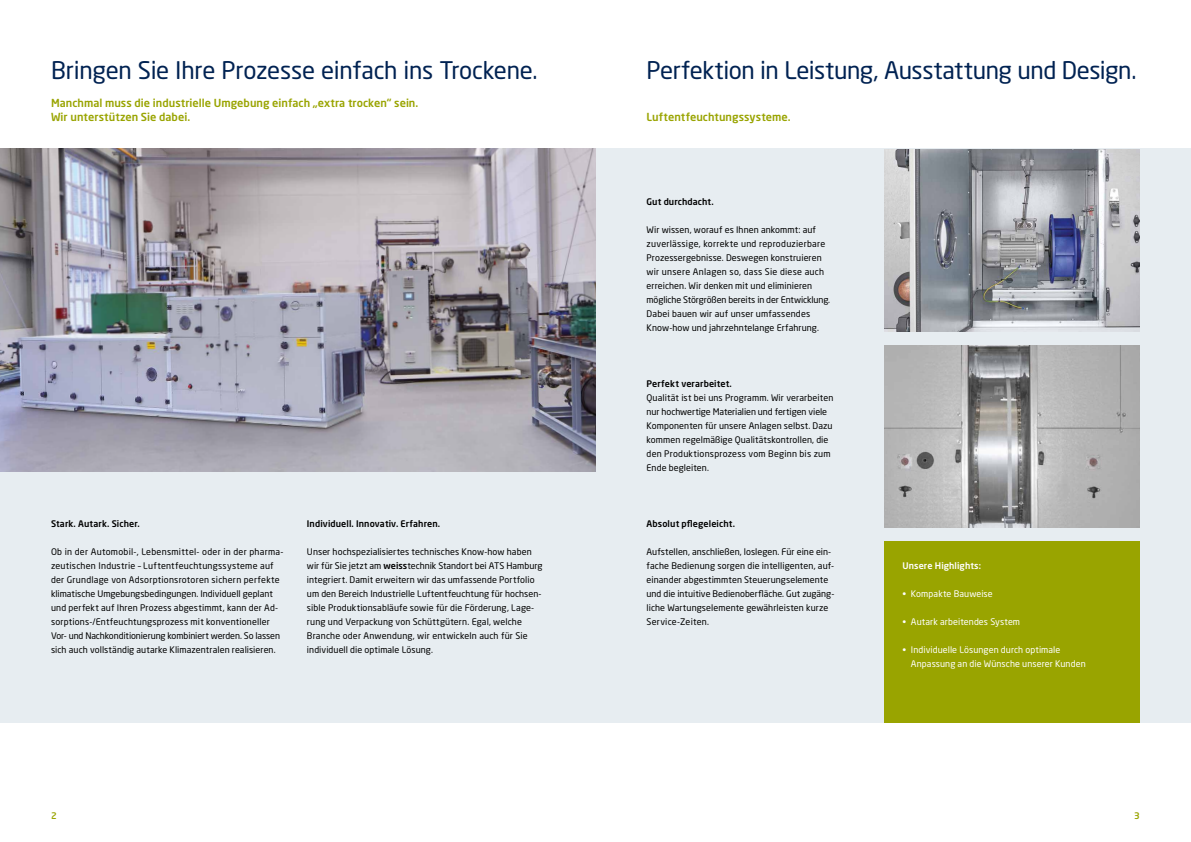
<style>
.page{position:relative;width:1191px;height:842px;background:#fff}
.page>*{position:absolute;margin:0;border:0;box-sizing:border-box;transform-origin:0 0}
.t1{font:24px "Neo Sans W1 G";letter-spacing:-.015em;color:#002252}
.t2{font:500 11px/14px "Neo Sans W1 G";color:#99a400}
.t3{font:9px/14px "Neo Sans W1 G";letter-spacing:.01em;color:#000}
.t4{font:9px/14px "Neo Sans W1 G";letter-spacing:.01em;color:#fff}
.t5{font:500 9px "Neo Sans W1 G";letter-spacing:.01em;color:#000}
.t6{font:500 9px "Neo Sans W1 G";letter-spacing:.01em;color:#fff}
.t7{font:500 9px "Neo Sans W1 G";color:#99a400}
.s1{font-weight:500}
</style>
<div class="page">
<div style="left:0;top:149px;width:1191px;height:574px;background:#e7edf1"></div>
<div style="left:884px;top:541px;width:256px;height:182px;background:#99a400"></div>
<img style="left:0;top:149px;width:595px;height:322px">
<img style="left:884px;top:149px;width:256px;height:182px">
<img style="left:884px;top:345px;width:256px;height:182px">
<h1 class="t1" style="left:51px;top:56px;width:488px">Bringen Sie Ihre Prozesse einfach ins Trockene.</h1>
<h1 class="t1" style="left:646px;top:56px;width:491px">Perfektion in Leistung, Ausstattung und Design.</h1>
<p class="t2" style="left:51px;top:96px;width:369px">Manchmal muss die industrielle Umgebung einfach „extra trocken“ sein.<br>Wir unterstützen Sie dabei.</p>
<p class="t2" style="left:646px;top:110px;width:146px">Luftentfeuchtungssysteme.</p>
<p class="t5" style="left:646px;top:196px;width:69px">Gut durchdacht.</p>
<p class="t3" style="left:646px;top:223px;width:185px">Wir wissen, worauf es Ihnen ankommt: auf zuverlässige, korrekte und reproduzierbare Prozessergebnisse. Deswegen konstruieren wir unsere Anlagen so, dass Sie diese auch erreichen. Wir denken mit und eliminieren mögliche Störgrößen bereits in der Entwicklung.<br>Dabei bauen wir auf unser umfassendes Know-how und jahrzehntelange Erfahrung.</p>
<p class="t5" style="left:51px;top:518px;width:90px">Stark. Autark. Sicher.</p>
<p class="t3" style="left:51px;top:545px;width:233px">Ob in der Automobil-, Lebensmittel- oder in der pharma&shy;zeutischen Industrie – Luftentfeuchtungssysteme auf der Grundlage von Adsorptionsrotoren sichern perfekte klimatische Umgebungsbedingungen. Individuell geplant und perfekt auf Ihren Prozess abgestimmt, kann der Ad&shy;sorptions-/Entfeuchtungsprozess mit konventioneller Vor- und Nachkonditionierung kombiniert werden. So lassen sich auch vollständig autarke Klimazentralen realisieren.</p>
<p class="t5" style="left:307px;top:518px;width:135px">Individuell. Innovativ. Erfahren.</p>
<p class="t3" style="left:307px;top:545px;width:237px">Unser hochspezialisiertes technisches Know-how haben wir für Sie jetzt am <span class="s1">weiss</span>technik Standort bei ATS Hamburg integriert. Damit erweitern wir das umfassende Portfolio um den Bereich Industrielle Luftentfeuchtung für hochsen&shy;sible Produktionsabläufe sowie für die Förderung, Lage&shy;rung und Verpackung von Schüttgütern. Egal, welche Branche oder Anwendung, wir entwickeln auch für Sie individuell die optimale Lösung.</p>
<p class="t5" style="left:646px;top:378px;width:87px">Perfekt verarbeitet.</p>
<p class="t3" style="left:646px;top:391px;width:188px">Qualität ist bei uns Programm. Wir verarbeiten nur hochwertige Materialien und fertigen viele Komponenten für unsere Anlagen selbst. Dazu kommen regelmäßige Qualitätskontrollen, die den Produktionsprozess vom Beginn bis zum Ende begleiten.</p>
<p class="t5" style="left:646px;top:518px;width:90px">Absolut pflegeleicht.</p>
<p class="t3" style="left:646px;top:545px;width:189px">Aufstellen, anschließen, loslegen. Für eine ein&shy;fache Bedienung sorgen die intelligenten, auf&shy;einander abgestimmten Steuerungselemente und die intuitive Bedienoberfläche. Gut zugäng&shy;liche Wartungselemente gewährleisten kurze Service-Zeiten.</p>
<p class="t6" style="left:902px;top:560px;width:80px">Unsere Highlights:</p>
<p class="t4" style="left:902px;top:587px;width:92px">• Kompakte Bauweise</p>
<p class="t4" style="left:902px;top:615px;width:119px">• Autark arbeitendes System</p>
<p class="t4" style="left:911px;top:643px;width:176px;text-indent:-9px">• Individuelle Lösungen durch optimale<br>Anpassung an die Wünsche unserer Kunden</p>
<p class="t7" style="left:51px;top:810px;width:7px">2</p>
<p class="t7" style="left:1134px;top:810px;width:7px">3</p>
</div>
